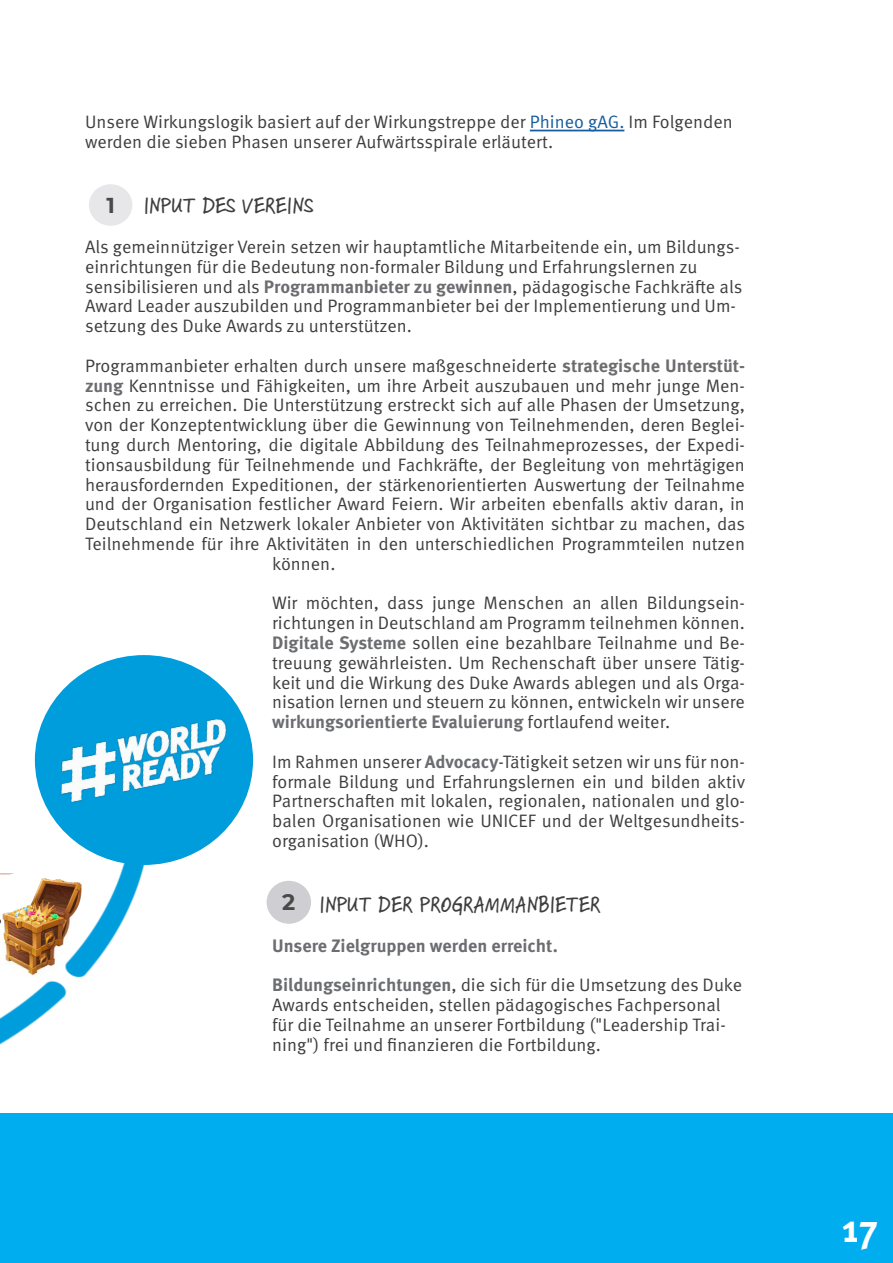
<style>
.page{position:relative;width:893px;height:1263px;background:#fff}
.page>*{position:absolute;margin:0;border:0;box-sizing:border-box;transform-origin:0 0}
.t1{font:700 39px "Meta Pro";color:#fff}
.Vor_Ü2{font:24px "Skippy Sharp";letter-spacing:.015em;color:#3e3e3f}
.t2{font:700 22.2px "Montserrat";color:#494949}
.t3{font:700 21.6px "Montserrat";color:#494949}
.Vor_Ü2-2{font:18px/19.8px "Meta Pro Norm";color:#3e3e3f}
.Vor_Ü2-3{font:700 18px "Meta Pro";color:#6c6d70}
.s1{color:#175d9e}
.s2{font-family:"Meta Pro";font-weight:700;color:#6c6d70}
</style>
<div class="page">
<hr style="left:530px;top:130px;width:94px;height:1px;background:#175d9e">
<svg style="left:89px;top:184px;width:43px;height:42px"></svg>
<svg style="left:266px;top:881px;width:45px;height:43px"></svg>
<div style="left:0;top:1113px;width:893px;height:150px;background:#00aeef"></div>
<img style="left:0;top:655px;width:177px;height:390px">
<div style="left:35px;top:655px;width:218px;height:210px;background:#009ddd;border-radius:50%"></div>
<img style="left:6px;top:678px;width:248px;height:165px">
<img style="left:30px;top:794px;width:224px;height:49px">
<img style="left:0;top:874px;width:85px;height:87px">
<p class="Vor_Ü2-2" style="left:85px;top:111px;width:649px">Unsere Wirkungslogik basiert auf der Wirkungstreppe der <span class="s1">Phineo gAG.</span> Im Folgenden werden die sieben Phasen unserer Aufwärtsspirale erläutert.</p>
<p class="Vor_Ü2" style="left:144px;top:191px;width:171px">INPUT DES VEREINS</p>
<p class="Vor_Ü2-2" style="left:85px;top:236px;width:659px">Als gemeinnütziger Verein setzen wir hauptamtliche Mitarbeitende ein, um Bildungs&shy;einrichtungen für die Bedeutung non-formaler Bildung und Erfahrungslernen zu sensibilisieren und als <span class="s2">Programmanbieter zu gewinnen</span>, pädagogische Fachkräfte als Award Leader auszubilden und Programmanbieter bei der Implementierung und Um&shy;setzung des Duke Awards zu unterstützen.</p>
<p class="Vor_Ü2-2" style="left:85px;top:354px;width:661px">Programmanbieter erhalten durch unsere maßgeschneiderte <span class="s2">strategische Unterstüt-</span></p>
<p class="Vor_Ü2-2" style="left:85px;top:374px;width:661px"><span class="s2">zung</span> Kenntnisse und Fähigkeiten, um ihre Arbeit auszubauen und mehr junge Men-</p>
<p class="Vor_Ü2-2" style="left:85px;top:394px;width:661px">schen zu erreichen. Die Unterstützung erstreckt sich auf alle Phasen der Umsetzung,</p>
<p class="Vor_Ü2-2" style="left:85px;top:414px;width:661px">von der Konzeptentwicklung über die Gewinnung von Teilnehmenden, deren Beglei-</p>
<p class="Vor_Ü2-2" style="left:85px;top:434px;width:661px">tung durch Mentoring, die digitale Abbildung des Teilnahmeprozesses, der Expedi-</p>
<p class="Vor_Ü2-2" style="left:85px;top:453px;width:661px">tionsausbildung für Teilnehmende und Fachkräfte, der Begleitung von mehrtägigen</p>
<p class="Vor_Ü2-2" style="left:85px;top:473px;width:661px">herausfordernden Expeditionen, der stärkenorientierten Auswertung der Teilnahme</p>
<p class="Vor_Ü2-2" style="left:85px;top:493px;width:661px">und der Organisation festlicher Award Feiern. Wir arbeiten ebenfalls aktiv daran, in</p>
<p class="Vor_Ü2-2" style="left:85px;top:513px;width:662px">Deutschland ein Netzwerk lokaler Anbieter von Aktivitäten sichtbar zu machen, das</p>
<p class="Vor_Ü2-2" style="left:85px;top:533px;width:661px">Teilnehmende für ihre Aktivitäten in den unterschiedlichen Programmteilen nutzen</p>
<p class="Vor_Ü2-2" style="left:272px;top:552px;width:65px">können.</p>
<p class="Vor_Ü2-2" style="left:272px;top:592px;width:474px;text-align:justify">Wir möchten, dass junge Menschen an allen Bildungsein&shy;richtungen in Deutschland am Programm teilnehmen können.<br><span class="s2">Digitale Systeme</span> sollen eine bezahlbare Teilnahme und Be&shy;treuung gewährleisten. Um Rechenschaft über unsere Tätig&shy;keit und die Wirkung des Duke Awards ablegen und als Orga&shy;nisation lernen und steuern zu können, entwickeln wir unsere <span class="s2">wirkungsorientierte Evaluierung</span> fortlaufend weiter.</p>
<p class="Vor_Ü2-2" style="left:272px;top:750px;width:475px;text-align:justify">Im Rahmen unserer <span class="s2">Advocacy</span>-Tätigkeit setzen wir uns für non&shy;formale Bildung und Erfahrungslernen ein und bilden aktiv Partnerschaften mit lokalen, regionalen, nationalen und glo&shy;balen Organisationen wie UNICEF und der Weltgesundheits&shy;organisation (WHO).</p>
<p class="t3" style="left:106px;top:189px;width:10px">1</p>
<p class="t2" style="left:282px;top:886px;width:15px">2</p>
<p class="Vor_Ü2" style="left:320px;top:890px;width:283px">INPUT DER PROGRAMMANBIETER</p>
<p class="Vor_Ü2-3" style="left:272px;top:931px;width:287px">Unsere Zielgruppen werden erreicht.</p>
<p class="Vor_Ü2-2" style="left:272px;top:974px;width:472px"><span class="s2">Bildungseinrichtungen</span>, die sich für die Umsetzung des Duke Awards entscheiden, stellen pädagogisches Fachpersonal für die Teilnahme an unserer Fortbildung ("Leadership Trai&shy;ning") frei und finanzieren die Fortbildung.</p>
<p class="t1" style="left:842px;top:1198px;width:38px">17</p>
</div>
